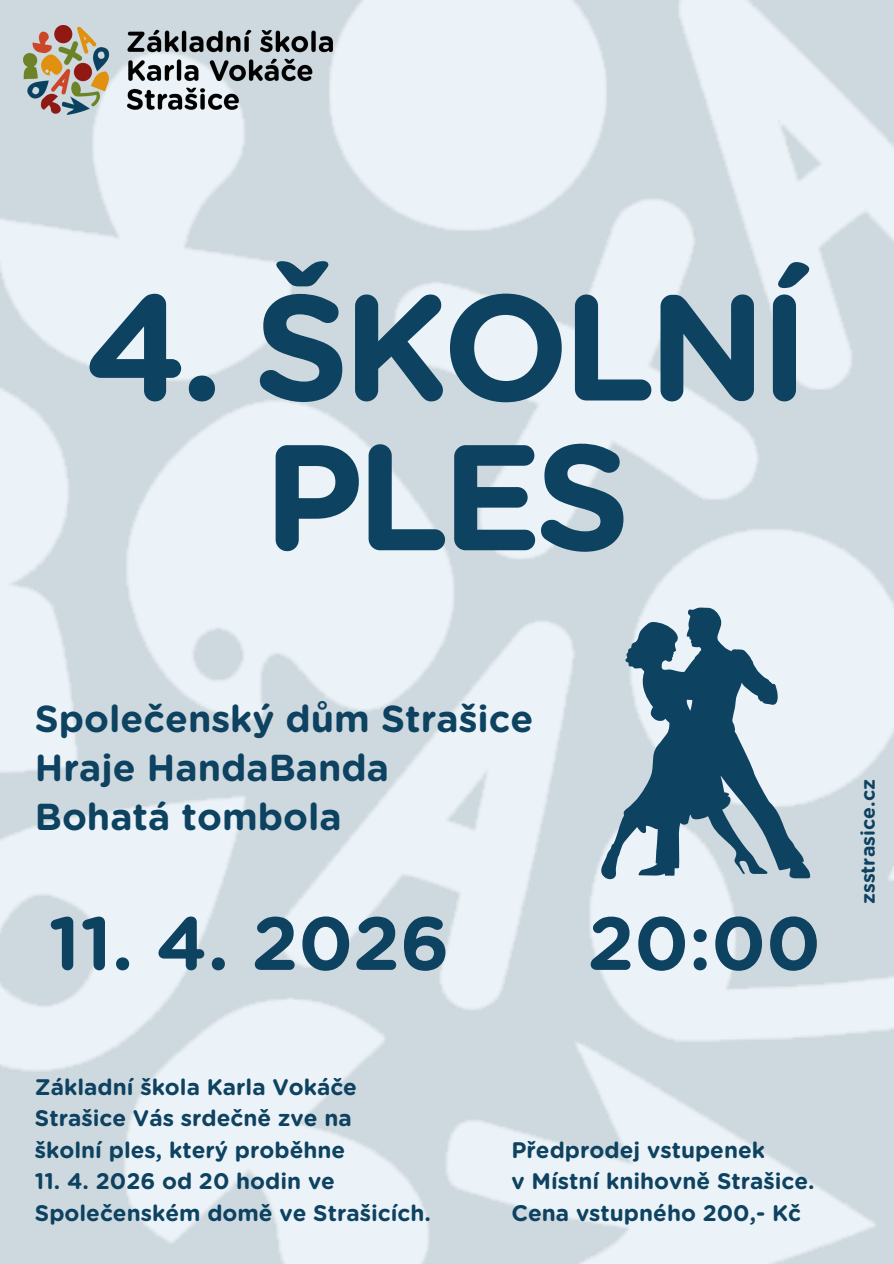
<style>
.page{position:relative;width:894px;height:1264px;background:#fff}
.page>*{position:absolute;margin:0;border:0;box-sizing:border-box;transform-origin:0 0}
.t1{font:700 150px/149.7px "Gotham Rounded";letter-spacing:-.05em;color:#0e4261;text-align:center}
.t2{font:700 75px "Gotham Rounded";color:#0e4261}
.t3{font:700 37.5px/48.9px "Gotham Rounded";color:#0e4261}
.t4{font:700 22.5px/31.5px "Gotham Rounded";color:#0e4261}
.t5{font:700 19.5px "Gotham Rounded";color:#0e4261}
</style>
<div class="page">
<img style="left:0;top:0;width:893px;height:1263px">
<img style="left:24px;top:26px;width:308px;height:88px">
<svg style="left:598px;top:607px;width:212px;height:272px;background:#88a3b3"></svg>
<h1 class="t1" style="left:84px;top:280px;width:726px">4. ŠKOLNÍ<br>PLES</h1>
<h3 class="t3" style="left:35px;top:696px;width:500px">Společenský dům Strašice<br>Hraje HandaBanda<br>Bohatá tombola</h3>
<h2 class="t2" style="left:48px;top:909px;width:402px">11. 4. 2026</h2>
<h2 class="t2" style="left:587px;top:909px;width:235px">20:00</h2>
<p class="t4" style="left:35px;top:1071px;width:323px">Základní škola Karla Vokáče<br>Strašice Vás srdečně zve na školní ples, který proběhne</p>
<p class="t4" style="left:35px;top:1166px;width:397px">11. 4. 2026 od 20 hodin ve<br>Společenském domě ve Strašicích.</p>
<p class="t4" style="left:511px;top:1135px;width:305px">Předprodej vstupenek<br>v Místní knihovně Strašice.<br>Cena vstupného 200,- Kč</p>
<p class="t5" style="left:859px;top:904px;width:126px;rotate:-90deg">zsstrasice.cz</p>
</div>
